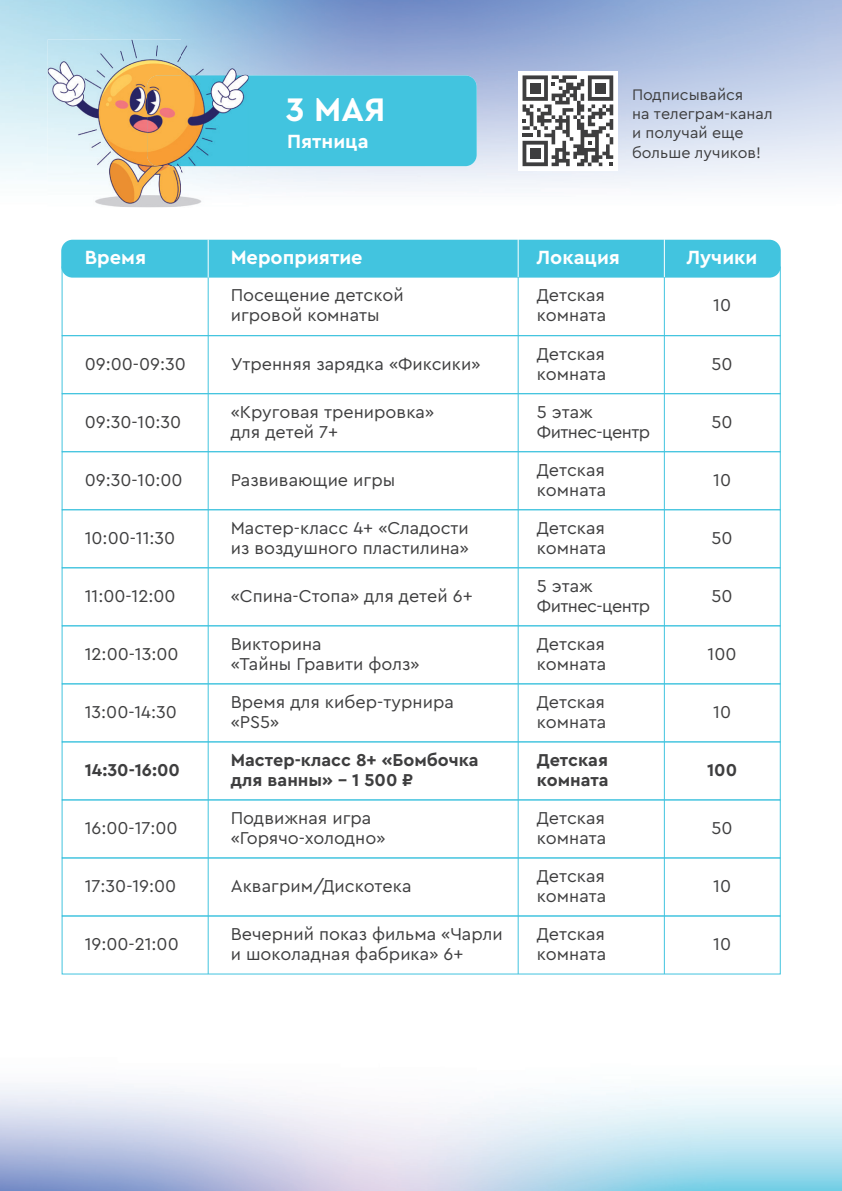
<style>
.page{position:relative;width:842px;height:1191px;background:#fff}
.page>*{position:absolute;margin:0;border:0;box-sizing:border-box;transform-origin:0 0}
.t1{font:700 34.2px "Cera Pro";color:#fff}
.t2{font:700 20px "Cera Pro";color:#fff}
.t3{font:18px/20px "Cera Pro";color:#3e3e3f}
.t4{font:700 18px/20px "Cera Pro";color:#3e3e3f}
.t5{font:18px/20px "Cera Pro";letter-spacing:-.03em;color:#3e3e3f}
.t6{font:16px/19.2px "Cera Pro";color:#3e3e3f}
</style>
<div class="page">
<svg style="left:522px;top:75px;width:91px;height:91px"></svg>
<div style="left:530px;top:83px;width:11px;height:11px;background:#3e3e3f"></div>
<div style="left:595px;top:83px;width:11px;height:11px;background:#3e3e3f"></div>
<div style="left:530px;top:148px;width:11px;height:11px;background:#3e3e3f"></div>
<div style="left:147px;top:75px;width:330px;height:91px;background:#42c4df;border-radius:11px"></div>
<div style="left:61px;top:240px;width:720px;height:38px;background:#42c4df;border-radius:11px"></div>
<img style="left:48px;top:39px;width:133px;height:168px">
<img style="left:181px;top:39px;width:67px;height:36px">
<img style="left:181px;top:166px;width:67px;height:41px">
<img style="left:147px;top:75px;width:101px;height:91px">
<div style="left:62px;top:335px;width:719px;height:59px;border:1px solid #42c4df"></div>
<div style="left:62px;top:509px;width:719px;height:59px;border:1px solid #42c4df"></div>
<div style="left:62px;top:567px;width:719px;height:59px;border:1px solid #42c4df"></div>
<div style="left:62px;top:799px;width:719px;height:59px;border:1px solid #42c4df"></div>
<div style="left:62px;top:857px;width:719px;height:59px;border:1px solid #42c4df"></div>
<div style="left:62px;top:915px;width:719px;height:59px;border:1px solid #42c4df"></div>
<div style="left:62px;top:625px;width:719px;height:59px;border:1px solid #42c4df"></div>
<div style="left:62px;top:393px;width:719px;height:59px;border:1px solid #42c4df"></div>
<div style="left:62px;top:683px;width:719px;height:59px;border:1px solid #42c4df"></div>
<hr style="left:208px;top:272px;width:1px;height:702px;background:#42c4df">
<hr style="left:518px;top:272px;width:1px;height:702px;background:#42c4df">
<hr style="left:664px;top:272px;width:1px;height:702px;background:#42c4df">
<hr style="left:208px;top:240px;width:1px;height:38px;background:#fff">
<hr style="left:518px;top:239px;width:1px;height:38px;background:#fff">
<hr style="left:664px;top:239px;width:1px;height:38px;background:#fff">
<h1 class="t1" style="left:286px;top:87px;width:101px">3 МАЯ</h1>
<p class="t6" style="left:632px;top:84px;width:142px">Подписывайся<br>на телеграм-канал и получай еще больше лучиков!</p>
<p class="t2" style="left:287px;top:128px;width:83px">Пятница</p>
<p class="t2" style="left:85px;top:244px;width:63px">Время</p>
<p class="t2" style="left:231px;top:244px;width:133px">Мероприятие</p>
<p class="t2" style="left:537px;top:244px;width:85px">Локация</p>
<p class="t2" style="left:687px;top:244px;width:72px">Лучики</p>
<p class="t3" style="left:231px;top:284px;width:174px">Посещение детской игровой комнаты</p>
<p class="t3" style="left:537px;top:284px;width:71px">Детская комната</p>
<p class="t3" style="left:713px;top:294px;width:19px">10</p>
<p class="t3" style="left:231px;top:353px;width:251px">Утренняя зарядка «Фиксики»</p>
<p class="t3" style="left:537px;top:343px;width:71px">Детская комната</p>
<p class="t3" style="left:85px;top:353px;width:103px">09:00-09:30</p>
<p class="t3" style="left:712px;top:353px;width:23px">50</p>
<p class="t3" style="left:231px;top:401px;width:205px">«Круговая тренировка» для детей 7+</p>
<p class="t5" style="left:537px;top:401px;width:115px">5 этаж<br>Фитнес-центр</p>
<p class="t3" style="left:85px;top:411px;width:98px">09:30-10:30</p>
<p class="t3" style="left:712px;top:411px;width:23px">50</p>
<p class="t3" style="left:231px;top:469px;width:166px">Развивающие игры</p>
<p class="t3" style="left:537px;top:459px;width:71px">Детская комната</p>
<p class="t3" style="left:85px;top:469px;width:99px">09:30-10:00</p>
<p class="t3" style="left:713px;top:469px;width:19px">10</p>
<p class="t3" style="left:231px;top:517px;width:240px">Мастер-класс 4+ «Сладости из воздушного пластилина»</p>
<p class="t3" style="left:537px;top:517px;width:71px">Детская комната</p>
<p class="t3" style="left:85px;top:527px;width:92px">10:00-11:30</p>
<p class="t3" style="left:712px;top:527px;width:23px">50</p>
<p class="t3" style="left:231px;top:585px;width:244px">«Спина-Стопа» для детей 6+</p>
<p class="t5" style="left:537px;top:575px;width:115px">5 этаж<br>Фитнес-центр</p>
<p class="t3" style="left:85px;top:585px;width:92px">11:00-12:00</p>
<p class="t3" style="left:712px;top:585px;width:23px">50</p>
<p class="t3" style="left:231px;top:633px;width:190px">Викторина<br>«Тайны Гравити фолз»</p>
<p class="t3" style="left:537px;top:633px;width:71px">Детская комната</p>
<p class="t3" style="left:85px;top:643px;width:95px">12:00-13:00</p>
<p class="t3" style="left:708px;top:643px;width:30px">100</p>
<p class="t3" style="left:231px;top:691px;width:225px">Время для кибер-турнира «PS5»</p>
<p class="t3" style="left:537px;top:691px;width:71px">Детская комната</p>
<p class="t3" style="left:85px;top:701px;width:94px">13:00-14:30</p>
<p class="t3" style="left:713px;top:701px;width:19px">10</p>
<p class="t4" style="left:231px;top:749px;width:249px">Мастер-класс 8+ «Бомбочка для ванны» – 1 500 ₽</p>
<p class="t4" style="left:537px;top:749px;width:73px">Детская комната</p>
<p class="t4" style="left:85px;top:759px;width:97px">14:30-16:00</p>
<p class="t4" style="left:707px;top:759px;width:32px">100</p>
<p class="t3" style="left:231px;top:807px;width:156px">Подвижная игра «Горячо-холодно»</p>
<p class="t3" style="left:537px;top:807px;width:71px">Детская комната</p>
<p class="t3" style="left:85px;top:817px;width:94px">16:00-17:00</p>
<p class="t3" style="left:712px;top:817px;width:23px">50</p>
<p class="t3" style="left:231px;top:875px;width:182px">Аквагрим/Дискотека</p>
<p class="t3" style="left:537px;top:865px;width:71px">Детская комната</p>
<p class="t3" style="left:85px;top:875px;width:93px">17:30-19:00</p>
<p class="t3" style="left:713px;top:875px;width:19px">10</p>
<p class="t3" style="left:231px;top:923px;width:274px">Вечерний показ фильма «Чарли и шоколадная фабрика» 6+</p>
<p class="t3" style="left:537px;top:923px;width:71px">Детская комната</p>
<p class="t3" style="left:85px;top:933px;width:96px">19:00-21:00</p>
<p class="t3" style="left:713px;top:933px;width:19px">10</p>
</div>
